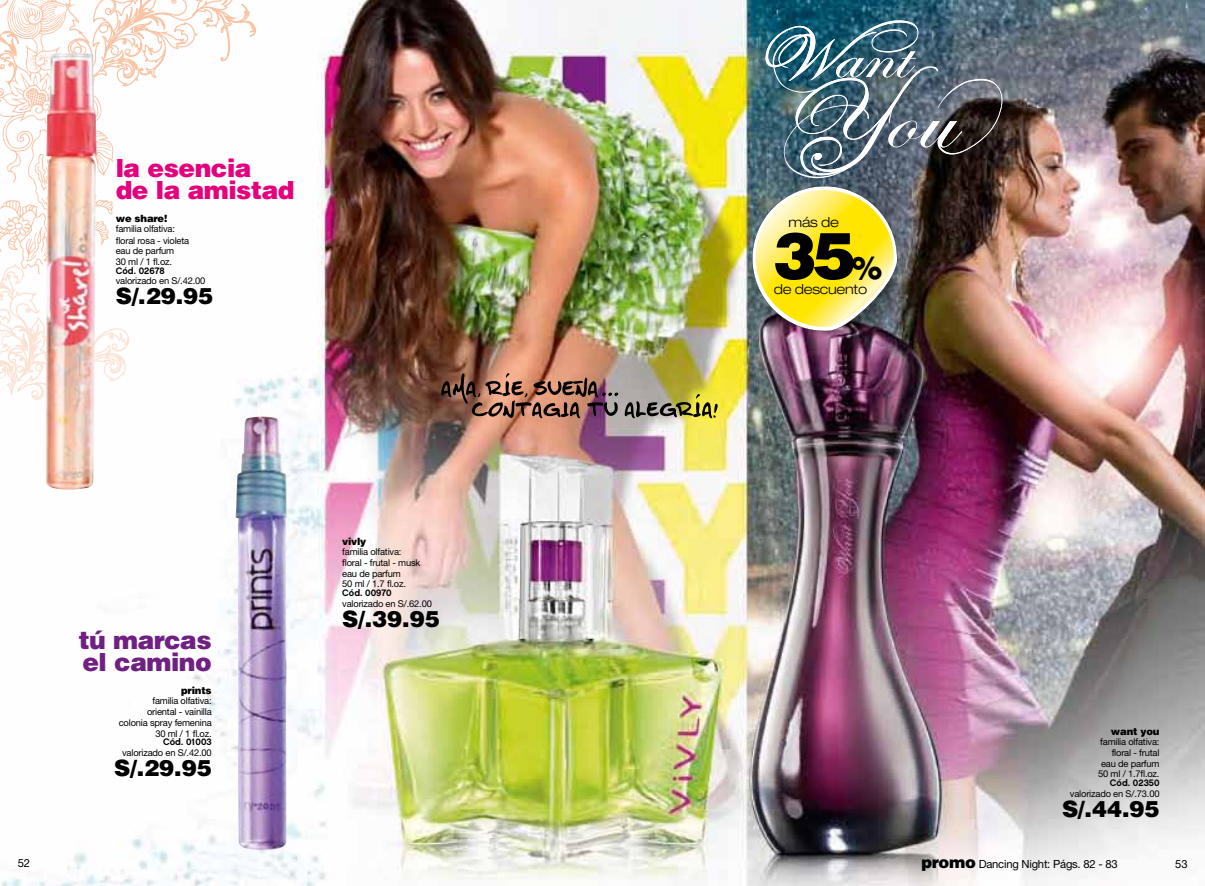
<style>
.page{position:relative;width:1205px;height:886px;background:#fff}
.page>*{position:absolute;margin:0;border:0;box-sizing:border-box;transform-origin:0 0}
.t1{font:900 65px "Helvetica LT Std";color:#000}
.t2{font:900 25px/22.5px "Helvetica LT Std";letter-spacing:-.02em;color:#e5007d}
.t3{font:900 25px/22.5px "Helvetica LT Std";letter-spacing:-.02em;color:#6f2082}
.t4{font:900 22.5px "Helvetica LT Std";color:#000}
.t5{font:300 expanded 13.75px "Helvetica Neue";letter-spacing:-.02em;color:#000}
.t6{font:11.25px "Helvetica Neue";letter-spacing:-.02em;color:#000}
.t7{font:900 10px "Helvetica LT Std";letter-spacing:-.02em;color:#000}
.t8{font:9.38px/10.9px "Helvetica Neue";letter-spacing:-.02em;color:#000}
.s1{font-family:"Chalet New York Nineteen Sixty"}
.s2{font-size:30px}
.s3{font-family:"Helvetica LT Std";font-weight:900;font-size:16.25px}
</style>
<div class="page">
<img style="left:1px;top:0;width:1204px;height:886px">
<svg style="left:0;top:0;width:256px;height:274px"></svg>
<img style="left:0;top:369px;width:17px;height:28px">
<img style="left:0;top:264px;width:30px;height:105px">
<svg style="left:0;top:282px;width:5px;height:5px"></svg>
<img style="left:12px;top:325px;width:5px;height:8px">
<img style="left:17px;top:320px;width:29px;height:78px">
<svg style="left:0;top:373px;width:15px;height:70px"></svg>
<img style="left:96px;top:328px;width:34px;height:25px">
<img style="left:96px;top:346px;width:30px;height:35px">
<img style="left:96px;top:357px;width:15px;height:11px">
<img style="left:236px;top:416px;width:51px;height:435px">
<img style="left:46px;top:53px;width:50px;height:437px">
<img style="left:745px;top:20px;width:258px;height:312px">
<img style="left:441px;top:373px;width:277px;height:45px">
<img style="left:0;top:333px;width:22px;height:21px">
<p class="t2" style="left:116px;top:156px;width:180px">la esencia<br>de la amistad</p>
<p class="t7" style="left:116px;top:212px;width:53px">we share!</p>
<p class="t8" style="left:116px;top:224px;width:75px">familia olfativa: floral rosa - violeta eau de parfum<br>30 ml / 1 fl.oz.</p>
<p class="t8" style="left:116px;top:265px;width:91px"><span class="s1">Cód. 02678 </span>valorizado en S/.42.00</p>
<p class="t4" style="left:116px;top:282px;width:99px">S/.29.95</p>
<p class="t3" style="left:79px;top:628px;width:135px">tú marcas el camino</p>
<p class="t7" style="left:181px;top:684px;width:32px">prints</p>
<p class="t8" style="left:119px;top:695px;width:94px;text-align:right">familia olfativa:<br>oriental - vainilla colonia spray femenina<br>30 ml / 1 fl.oz.</p>
<p class="t8" style="left:122px;top:736px;width:91px;text-align:right"><span class="s1">Cód. 01003 </span>valorizado en S/.42.00</p>
<p class="t4" style="left:114px;top:753px;width:99px">S/.29.95</p>
<p class="t7" style="left:342px;top:535px;width:26px">vivly</p>
<p class="t8" style="left:342px;top:546px;width:80px">familia olfativa: floral - frutal - musk eau de parfum<br>50 ml / 1.7 fl.oz.</p>
<p class="t8" style="left:342px;top:587px;width:91px"><span class="s1">Cód. 00970 </span>valorizado en S/.62.00</p>
<p class="t4" style="left:342px;top:604px;width:99px">S/.39.95</p>
<p class="t5" style="left:788px;top:214px;width:52px">más de</p>
<p class="t1" style="left:773px;top:213px;width:110px">35<span class="s2">%</span></p>
<p class="t5" style="left:774px;top:280px;width:95px">de descuento</p>
<p class="t7" style="left:1111px;top:725px;width:50px">want you</p>
<p class="t8" style="left:1098px;top:736px;width:63px;text-align:right">familia olfativa: floral - frutal eau de parfum<br>50 ml / 1.7fl.oz.</p>
<p class="t8" style="left:1070px;top:777px;width:91px;text-align:right"><span class="s1">Cód. 02350 </span>valorizado en S/.73.00</p>
<p class="t4" style="left:1062px;top:794px;width:99px">S/.44.95</p>
<p class="t6" style="left:18px;top:856px;width:14px">52</p>
<p class="t6" style="left:921px;top:857px;width:198px"><span class="s3">promo</span> Dancing Night: Págs. 82 - 83</p>
<p class="t6" style="left:1175px;top:857px;width:14px">53</p>
</div>
